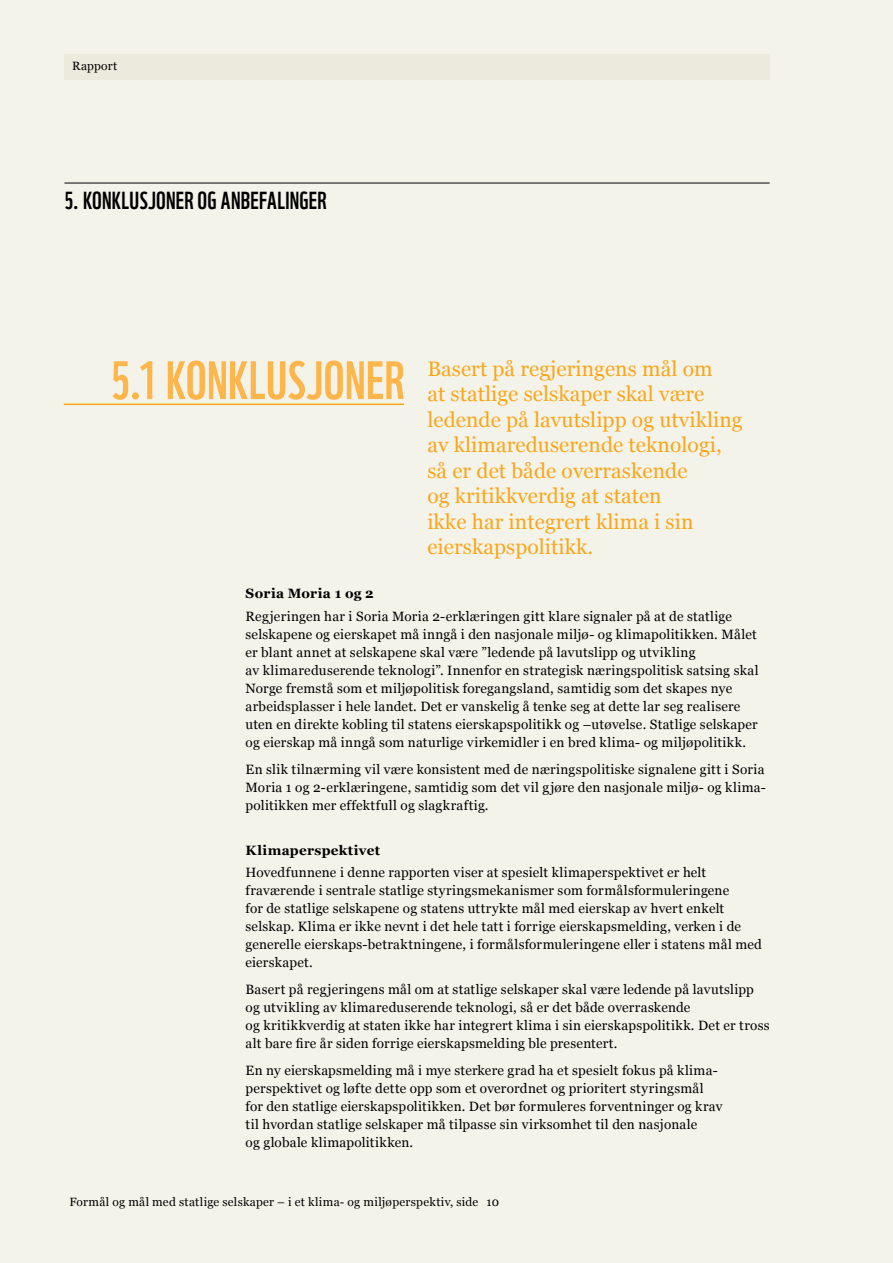
<style>
.page{position:relative;width:893px;height:1263px;background:#f4f3ea}
.page>*{position:absolute;margin:0;border:0;box-sizing:border-box;transform-origin:0 0}
.t1{font:52.5px "WWF";letter-spacing:.005em;color:#fcb64c}
.t2{font:24px "WWF";letter-spacing:.01em;color:#000}
.t3{font:21px/25.5px "Georgia";letter-spacing:.005em;color:#faa61a}
.t4{font:13.5px/18px "Georgia";letter-spacing:.02em;color:#000}
.t5{font:700 13.5px "Georgia";letter-spacing:.02em;color:#000}
.t6{font:12px "Georgia";letter-spacing:.025em;color:#000}
</style>
<div class="page">
<div style="left:64px;top:54px;width:706px;height:26px;background:#eceadc"></div>
<hr style="left:64px;top:183px;width:706px;height:1px;background:#000">
<hr style="left:64px;top:404px;width:340px;height:1px;background:#faa61a">
<p class="t6" style="left:72px;top:59px;width:47px">Rapport</p>
<h2 class="t2" style="left:64px;top:181px;width:58px">5. KONKLUSJO</h2>
<h2 class="t2" style="left:166px;top:181px;width:144px">NER OG ANBEFALINGER</h2>
<h1 class="t1" style="left:111px;top:339px;width:295px">5.1 KONKLUSJONER</h1>
<h3 class="t3" style="left:427px;top:356px;width:317px">Basert på regjeringens mål om<br>at statlige selskaper skal være ledende på lavutslipp og utvikling av klimareduserende teknologi, så er det både overraskende<br>og kritikkverdig at staten<br>ikke har integrert klima i sin eierskapspolitikk.</h3>
<p class="t5" style="left:246px;top:585px;width:130px">Soria Moria 1 og 2</p>
<p class="t4" style="left:246px;top:607px;width:514px">Regjeringen har i Soria Moria 2-erklæringen gitt klare signaler på at de statlige selskapene og eierskapet må inngå i den nasjonale miljø- og klimapolitikken. Målet er blant annet at selskapene skal være ”ledende på lavutslipp og utvikling<br>av klimareduserende teknologi”. Innenfor en strategisk næringspolitisk satsing skal Norge fremstå som et miljøpolitisk foregangsland, samtidig som det skapes nye arbeidsplasser i hele landet. Det er vanskelig å tenke seg at dette lar seg realisere uten en direkte kobling til statens eierskapspolitikk og –utøvelse. Statlige selskaper og eierskap må inngå som naturlige virkemidler i en bred klima- og miljøpolitikk.</p>
<p class="t4" style="left:246px;top:760px;width:522px;text-align:justify">En slik tilnærming vil være konsistent med de næringspolitiske signalene gitt i Soria Moria 1 og 2-erklæringene, samtidig som det vil gjøre den nasjonale miljø- og klima&shy;politikken mer effektfull og slagkraftig.</p>
<p class="t5" style="left:246px;top:841px;width:136px">Klimaperspektivet</p>
<p class="t4" style="left:246px;top:863px;width:518px">Hovedfunnene i denne rapporten viser at spesielt klimaperspektivet er helt fraværende i sentrale statlige styringsmekanismer som formålsformuleringene<br>for de statlige selskapene og statens uttrykte mål med eierskap av hvert enkelt selskap. Klima er ikke nevnt i det hele tatt i forrige eierskapsmelding, verken i de generelle eierskaps-betraktningene, i formålsformuleringene eller i statens mål med eierskapet.</p>
<p class="t4" style="left:246px;top:980px;width:526px">Basert på regjeringens mål om at statlige selskaper skal være ledende på lavutslipp og utvikling av klimareduserende teknologi, så er det både overraskende<br>og kritikkverdig at staten ikke har integrert klima i sin eierskapspolitikk. Det er tross alt bare fire år siden forrige eierskapsmelding ble presentert.</p>
<p class="t4" style="left:246px;top:1061px;width:478px">En ny eierskapsmelding må i mye sterkere grad ha et spesielt fokus på klima&shy;perspektivet og løfte dette opp som et overordnet og prioritert styringsmål for den statlige eierskapspolitikken. Det bør formuleres forventninger og krav til hvordan statlige selskaper må tilpasse sin virksomhet til den nasjonale<br>og globale klimapolitikken.</p>
<p class="t6" style="left:69px;top:1194px;width:431px">Formål og mål med statlige selskaper – i et klima- og miljøperspektiv, side 10</p>
</div>
